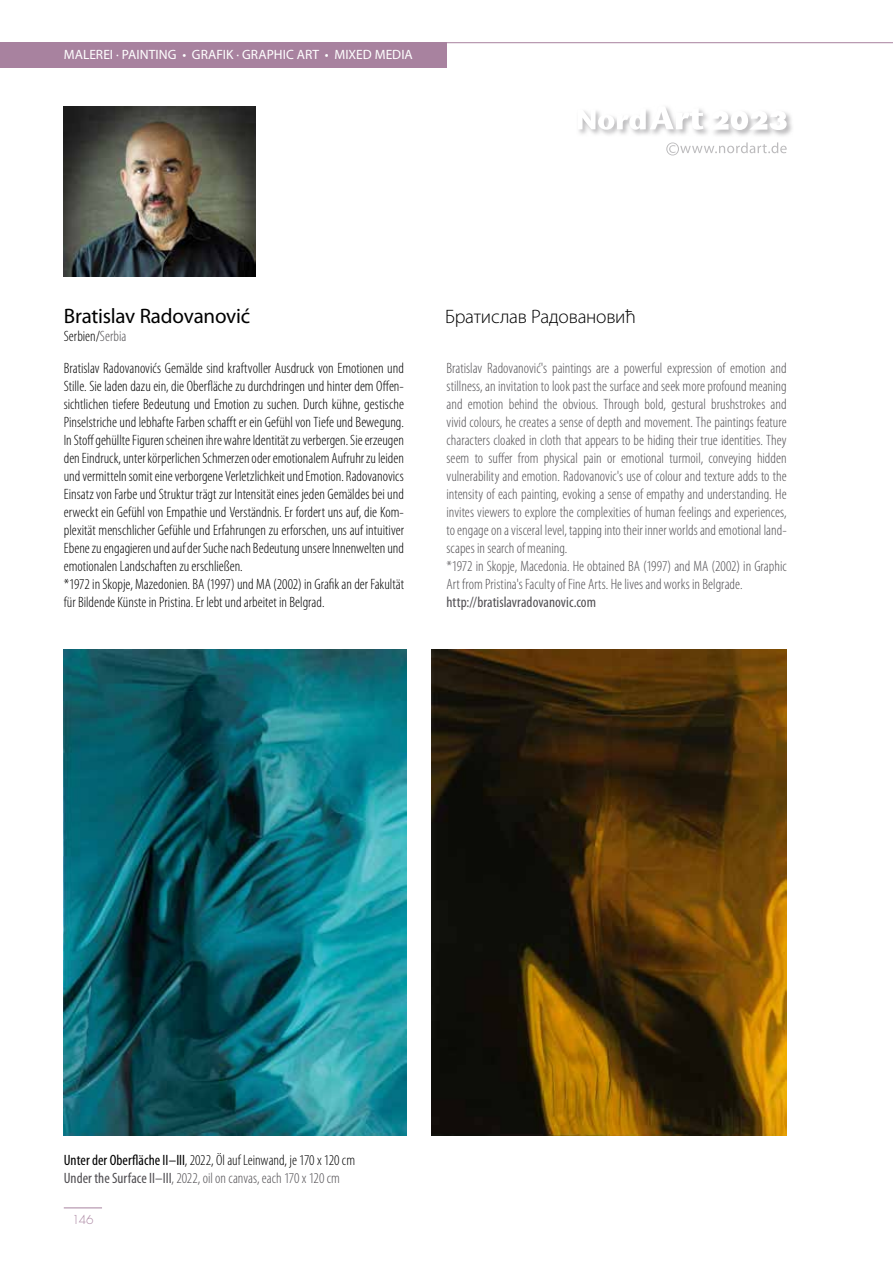
<style>
.page{position:relative;width:893px;height:1263px;background:#fff}
.page>*{position:absolute;margin:0;border:0;box-sizing:border-box;transform-origin:0 0}
.t1{font:21px "Myriad Pro";letter-spacing:-.01em;color:#000}
.t2{font:300 19.5px "Myriad Pro";letter-spacing:-.015em;color:#000}
.t3{font:300 condensed 15px/18px "Myriad Pro";color:#000}
.t4{font:300 condensed 15px/18px "Myriad Pro";color:#514f53}
.t5{font:condensed 15px "Myriad Pro";letter-spacing:.005em;color:#514f53}
.t6{font:13.5px "Myriad Pro";letter-spacing:.005em;color:#fff}
.t7{font:300 12px "Futura Std";color:#a8829f}
.s1{color:#514f53}
.s2{font-weight:400}
.s3{font-weight:400;color:#514f53}
</style>
<div class="page">
<div style="left:0;top:43px;width:446px;height:25px;background:#a8829f"></div>
<hr style="left:446px;top:42px;width:447px;height:1px;background:#a8829f">
<hr style="left:64px;top:1207px;width:38px;height:1px;background:#a8829f">
<svg style="left:666px;top:142px;width:121px;height:13px"></svg>
<svg style="left:578px;top:130px;width:71px;height:5px"></svg>
<svg style="left:649px;top:111px;width:59px;height:24px"></svg>
<svg style="left:579px;top:107px;width:124px;height:23px"></svg>
<svg style="left:714px;top:113px;width:78px;height:23px"></svg>
<svg style="left:713px;top:112px;width:74px;height:18px"></svg>
<img style="left:64px;top:106px;width:191px;height:170px">
<img style="left:64px;top:650px;width:343px;height:486px">
<img style="left:431px;top:650px;width:356px;height:486px">
<p class="t6" style="left:64px;top:46px;width:351px">MALEREI · PAINTING • GRAFIK · GRAPHIC ART • MIXED MEDIA</p>
<h1 class="t1" style="left:64px;top:303px;width:188px">Bratislav Radovanović</h1>
<h2 class="t2" style="left:445px;top:305px;width:192px">Братислав Радовановић</h2>
<p class="t3" style="left:64px;top:327px;width:64px">Serbien/<span class="s1">Serbia</span></p>
<p class="t3" style="left:64px;top:359px;width:342px">Bratislav Radovanovićs Gemälde sind kraftvoller Ausdruck von Emotionen und Stille. Sie laden dazu ein, die Oberfläche zu durchdringen und hinter dem Offen&shy;sichtlichen tiefere Bedeutung und Emotion zu suchen. Durch kühne, gestische Pinselstriche und lebhafte Farben schafft er ein Gefühl von Tiefe und Bewegung.<br>In Stoff gehüllte Figuren scheinen ihre wahre Identität zu verbergen. Sie erzeugen den Eindruck, unter körperlichen Schmerzen oder emotionalem Aufruhr zu leiden und vermitteln somit eine verborgene Verletzlichkeit und Emotion. Radovanovics Einsatz von Farbe und Struktur trägt zur Intensität eines jeden Gemäldes bei und erweckt ein Gefühl von Empathie und Verständnis. Er fordert uns auf, die Kom&shy;plexität menschlicher Gefühle und Erfahrungen zu erforschen, uns auf intuitiver Ebene zu engagieren und auf der Suche nach Bedeutung unsere Innenwelten und emotionalen Landschaften zu erschließen.<br>*1972 in Skopje, Mazedonien. BA (1997) und MA (2002) in Grafik an der Fakultät für Bildende Künste in Pristina. Er lebt und arbeitet in Belgrad.</p>
<p class="t4" style="left:446px;top:359px;width:342px">Bratislav Radovanović's paintings are a powerful expression of emotion and stillness, an invitation to look past the surface and seek more profound meaning and emotion behind the obvious. Through bold, gestural brushstrokes and vivid colours, he creates a sense of depth and movement. The paintings feature characters cloaked in cloth that appears to be hiding their true identities. They seem to suffer from physical pain or emotional turmoil, conveying hidden vulnerability and emotion. Radovanovic's use of colour and texture adds to the intensity of each painting, evoking a sense of empathy and understanding. He invites viewers to explore the complexities of human feelings and experiences, to engage on a visceral level, tapping into their inner worlds and emotional land&shy;scapes in search of meaning.<br>*1972 in Skopje, Macedonia. He obtained BA (1997) and MA (2002) in Graphic Art from Pristina's Faculty of Fine Arts. He lives and works in Belgrade.</p>
<p class="t5" style="left:446px;top:593px;width:151px">http://bratislavradovanovic.com</p>
<p class="t3" style="left:64px;top:1151px;width:293px"><span class="s2">Unter der Oberfläche II–III</span>, 2022, Öl auf Leinwand, je 170 x 120 cm<br><span class="s3">Under the Surface II–III</span><span class="s1">, 2022, oil on canvas, each 170 x 120 cm</span></p>
<p class="t7" style="left:72px;top:1212px;width:23px">146</p>
</div>
